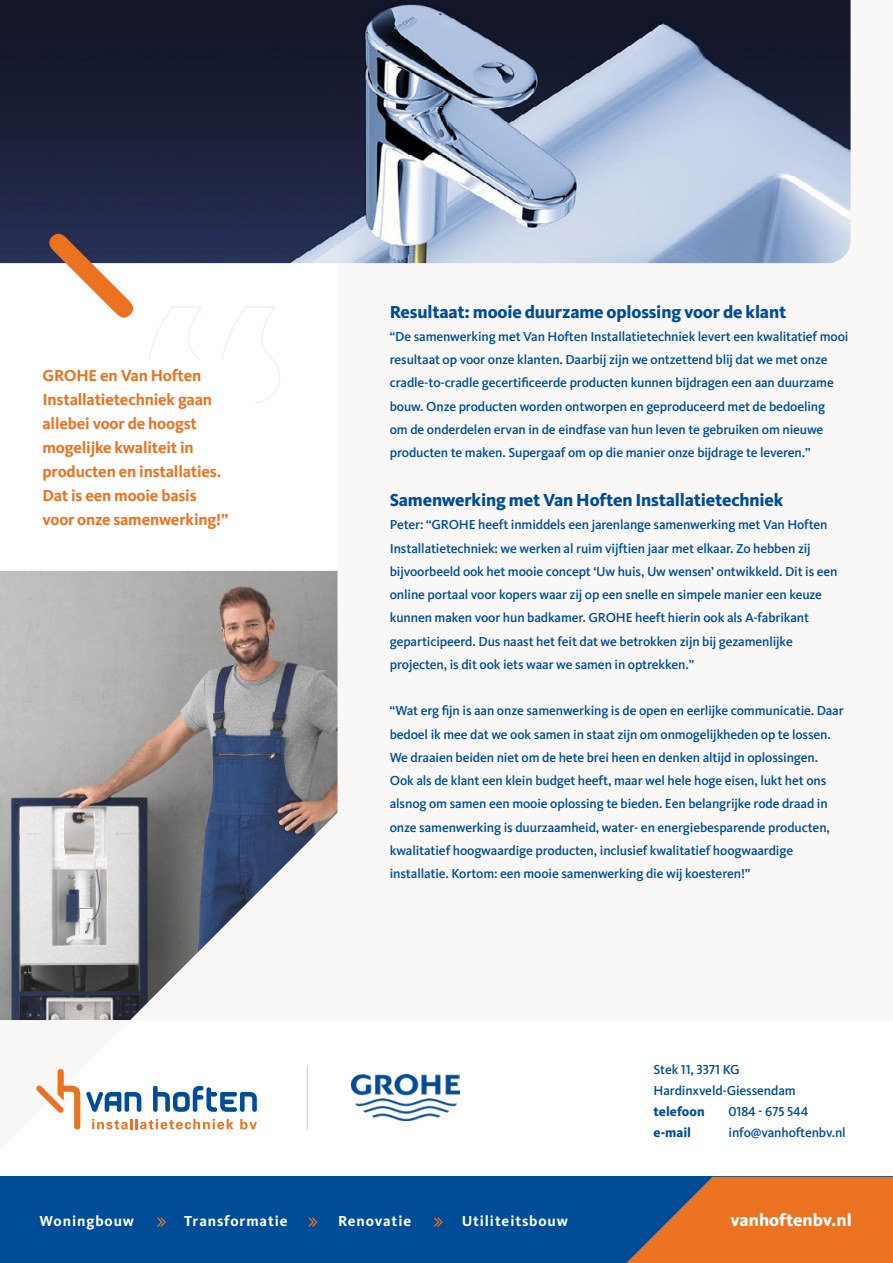
<style>
.page{position:relative;width:893px;height:1263px;background:#fff}
.page>*{position:absolute;margin:0;border:0;box-sizing:border-box;transform-origin:0 0}
.t1{font:800 18px "Kievit OT";letter-spacing:-.01em;color:#004c97}
.t2{font:800 18px "Kievit OT";color:#fff}
.t3{font:700 16.5px/24px "Kievit OT";letter-spacing:-.01em;color:#ea7221}
.t4{font:700 15px "Kievit OT";letter-spacing:.06em;color:#fff}
.t5{font:500 13.5px/23.2px "Kievit OT";letter-spacing:-.01em;color:#004c97}
.t6{font:800 13.5px "Kievit OT";color:#004c97}
</style>
<div class="page">
<div style="left:0;top:1177px;width:893px;height:86px;background:#004c97"></div>
<div style="left:124px;top:0;width:769px;height:1020px;background:#f9f8f7"></div>
<svg style="left:0;top:1020px;width:257px;height:110px"></svg>
<div style="left:43px;top:360px;width:211px;height:47px;background:#fff"></div>
<svg style="left:626px;top:1177px;width:267px;height:86px"></svg>
<hr style="left:307px;top:1066px;width:1px;height:63px;background:#cecccc">
<svg style="left:157px;top:1217px;width:9px;height:10px"></svg>
<svg style="left:309px;top:1217px;width:9px;height:10px"></svg>
<svg style="left:434px;top:1217px;width:9px;height:10px"></svg>
<img style="left:0;top:0;width:850px;height:263px">
<svg style="left:48px;top:232px;width:87px;height:86px"></svg>
<img style="left:0;top:571px;width:338px;height:449px">
<img style="left:351px;top:1075px;width:108px;height:46px">
<p class="t3" style="left:43px;top:364px;width:187px">GROHE en Van Hoften<br>Installatietechniek gaan allebei voor de hoogst mogelijke kwaliteit in producten en installaties.<br>Dat is een mooie basis voor onze samenwerking!”</p>
<h1 class="t1" style="left:390px;top:301px;width:398px">Resultaat: mooie duurzame oplossing voor de klant</h1>
<p class="t5" style="left:390px;top:325px;width:460px">“De samenwerking met Van Hoften Installatietechniek levert een kwalitatief mooi resultaat op voor onze klanten. Daarbij zijn we ontzettend blij dat we met onze cradle-to-cradle gecertificeerde producten kunnen bijdragen een aan duurzame bouw. Onze producten worden ontworpen en geproduceerd met de bedoeling<br>om de onderdelen ervan in de eindfase van hun leven te gebruiken om nieuwe producten te maken. Supergaaf om op die manier onze bijdrage te leveren.”</p>
<h1 class="t1" style="left:390px;top:489px;width:395px">Samenwerking met Van Hoften Installatietechniek</h1>
<p class="t5" style="left:390px;top:513px;width:449px">Peter: “GROHE heeft inmiddels een jarenlange samenwerking met Van Hoften Installatietechniek: we werken al ruim vijftien jaar met elkaar. Zo hebben zij bijvoorbeeld ook het mooie concept ‘Uw huis, Uw wensen’ ontwikkeld. Dit is een online portaal voor kopers waar zij op een snelle en simpele manier een keuze kunnen maken voor hun badkamer. GROHE heeft hierin ook als A-fabrikant geparticipeerd. Dus naast het feit dat we betrokken zijn bij gezamenlijke projecten, is dit ook iets waar we samen in optrekken.”</p>
<p class="t5" style="left:390px;top:699px;width:455px">“Wat erg fijn is aan onze samenwerking is de open en eerlijke communicatie. Daar bedoel ik mee dat we ook samen in staat zijn om onmogelijkheden op te lossen.<br>We draaien beiden niet om de hete brei heen en denken altijd in oplossingen.<br>Ook als de klant een klein budget heeft, maar wel hele hoge eisen, lukt het ons alsnog om samen een mooie oplossing te bieden. Een belangrijke rode draad in onze samenwerking is duurzaamheid, water- en energiebesparende producten, kwalitatief hoogwaardige producten, inclusief kwalitatief hoogwaardige installatie. Kortom: een mooie samenwerking die wij koesteren!”</p>
<p class="t5" style="left:654px;top:1059px;width:144px;line-height:21px">Stek 11, 3371 KG<br>Hardinxveld-Giessendam</p>
<p class="t6" style="left:654px;top:1104px;width:53px">telefoon</p>
<p class="t5" style="left:729px;top:1100px;width:81px">0184 - 675 544</p>
<p class="t6" style="left:654px;top:1125px;width:39px">e-mail</p>
<p class="t5" style="left:729px;top:1121px;width:119px">info@vanhoftenbv.nl</p>
<p class="t4" style="left:40px;top:1212px;width:96px">Woningbouw</p>
<p class="t4" style="left:184px;top:1212px;width:105px">Transformatie</p>
<p class="t4" style="left:338px;top:1212px;width:75px">Renovatie</p>
<p class="t4" style="left:462px;top:1212px;width:108px">Utiliteitsbouw</p>
<h1 class="t2" style="left:730px;top:1209px;width:123px">vanhoftenbv.nl</h1>
</div>
